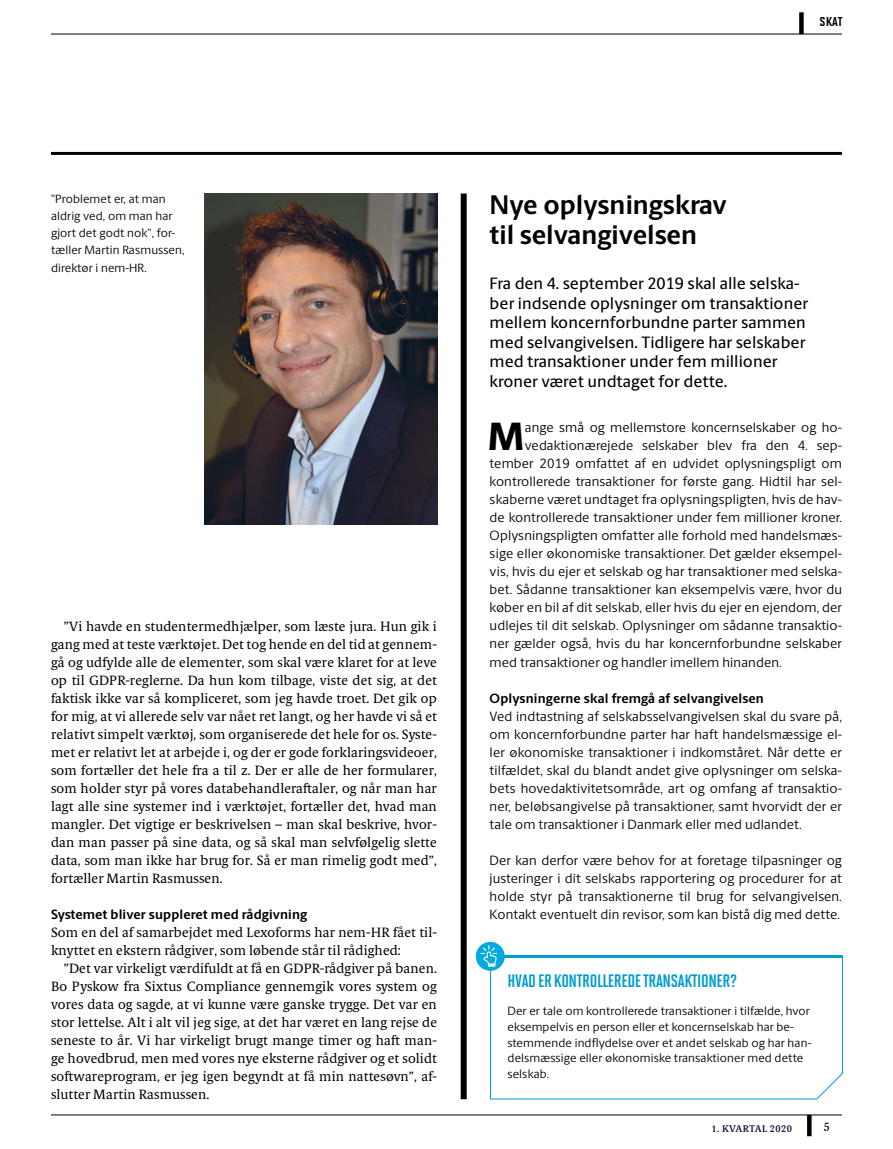
<style>
.page{position:relative;width:893px;height:1149px;background:#fff}
.page>*{position:absolute;margin:0;border:0;box-sizing:border-box;transform-origin:0 0}
.t1{font:800 39.6px "Berling Sans";color:#000}
.t2{font:700 27px/30px "Berling Sans";color:#000}
.t3{font:18px "Solano Gothic MVB Bd Cap";letter-spacing:-.02em;color:#009bd0}
.t4{font:500 16.5px/19.5px "Berling Sans";color:#000}
.t5{font:15px "Solano Gothic MVB Bd SC";color:#000}
.t6{font:13.5px/18px "Berling Serif Text";letter-spacing:.01em;color:#000;text-align:justify}
.t7{font:13.5px/18px "Berling Sans";letter-spacing:.01em;color:#000;text-align:justify}
.t8{font:700 13.5px "Berling Sans";letter-spacing:.01em;color:#000}
.t9{font:12px/15.8px "Berling Sans";letter-spacing:.01em;color:#000}
.t10{font:12px "Berling Serif Text";color:#000}
.t11{font:600 9.75px "Berling Serif Text";letter-spacing:.04em;color:#131139}
</style>
<div class="page">
<hr style="left:51px;top:1114px;width:791px;height:1px;background:#000">
<div style="left:807px;top:1114px;width:5px;height:21px;background:#000"></div>
<hr style="left:51px;top:152px;width:791px;height:3px;background:#000">
<hr style="left:51px;top:34px;width:791px;height:1px;background:#000">
<div style="left:799px;top:12px;width:5px;height:22px;background:#000"></div>
<div style="left:461px;top:193px;width:6px;height:905px;background:#000"></div>
<img style="left:205px;top:193px;width:233px;height:331px">
<svg style="left:490px;top:957px;width:353px;height:141px"></svg>
<hr style="left:490px;top:954px;width:353px;height:3px;background:#009bd0">
<svg style="left:476px;top:941px;width:29px;height:29px"></svg>
<svg style="left:481px;top:944px;width:16px;height:22px"></svg>
<p class="t5" style="left:820px;top:13px;width:24px">skat</p>
<p class="t9" style="left:51px;top:189px;width:135px;line-height:17.2px">”Problemet er, at man aldrig ved, om man har gjort det godt nok”, for&shy;tæller Martin Rasmussen, direktør i nem-HR.</p>
<p class="t6" style="left:51px;top:616px;width:387px;text-indent:13px">”Vi havde en studentermedhjælper, som læste jura. Hun gik i gang med at teste værktøjet. Det tog hende en del tid at gennem&shy;gå og udfylde alle de elementer, som skal være klaret for at leve op til GDPR-reglerne. Da hun kom tilbage, viste det sig, at det faktisk ikke var så kompliceret, som jeg havde troet. Det gik op for mig, at vi allerede selv var nået ret langt, og her havde vi så et relativt simpelt værktøj, som organiserede det hele for os. Syste&shy;met er relativt let at arbejde i, og der er gode forklaringsvideoer, som fortæller det hele fra a til z. Der er alle de her formularer, som holder styr på vores databehandleraftaler, og når man har lagt alle sine systemer ind i værktøjet, fortæller det, hvad man mangler. Det vigtige er beskrivelsen – man skal beskrive, hvor&shy;dan man passer på sine data, og så skal man selvfølgelig slette data, som man ikke har brug for. Så er man rimelig godt med”, fortæller Martin Rasmussen.</p>
<p class="t8" style="left:51px;top:905px;width:258px">Systemet bliver suppleret med rådgivning</p>
<p class="t6" style="left:51px;top:922px;width:387px">Som en del af samarbejdet med Lexoforms har nem-HR fået til&shy;knyttet en ekstern rådgiver, som løbende står til rådighed:</p>
<p class="t6" style="left:51px;top:958px;width:387px;text-indent:13px">”Det var virkeligt værdifuldt at få en GDPR-rådgiver på banen.<br>Bo Pyskow fra Sixtus Compliance gennemgik vores system og vores data og sagde, at vi kunne være ganske trygge. Det var en stor lettelse. Alt i alt vil jeg sige, at det har været en lang rejse de seneste to år. Vi har virkeligt brugt mange timer og haft man&shy;ge hovedbrud, men med vores nye eksterne rådgiver og et solidt softwareprogram, er jeg igen begyndt at få min nattesøvn”, af&shy;slutter Martin Rasmussen.</p>
<h2 class="t2" style="left:490px;top:189px;width:239px">Nye oplysningskrav til selvangivelsen</h2>
<p class="t4" style="left:490px;top:274px;width:320px">Fra den 4. september 2019 skal alle selska&shy;ber indsende oplysninger om transaktioner mellem koncernforbundne parter sammen med selvangivelsen. Tidligere har selskaber med transaktioner under fem millioner kroner været undtaget for dette.</p>
<h1 class="t1" style="left:488px;top:412px;width:38px">M</h1>
<p class="t7" style="left:525px;top:418px;width:319px">ange små og mellemstore koncernselskaber og ho-</p>
<p class="t7" style="left:525px;top:436px;width:319px">vedaktionærejede selskaber blev fra den 4. sep-</p>
<p class="t7" style="left:490px;top:454px;width:354px">tember 2019 omfattet af en udvidet oplysningspligt om</p>
<p class="t7" style="left:490px;top:472px;width:354px">kontrollerede transaktioner for første gang. Hidtil har sel-</p>
<p class="t7" style="left:490px;top:490px;width:354px">skaberne været undtaget fra oplysningspligten, hvis de hav-</p>
<p class="t7" style="left:490px;top:508px;width:354px">de kontrollerede transaktioner under fem millioner kroner.</p>
<p class="t7" style="left:490px;top:526px;width:354px">Oplysningspligten omfatter alle forhold med handelsmæs-</p>
<p class="t7" style="left:490px;top:544px;width:354px">sige eller økonomiske transaktioner. Det gælder eksempel-</p>
<p class="t7" style="left:490px;top:562px;width:354px">vis, hvis du ejer et selskab og har transaktioner med selska-</p>
<p class="t7" style="left:490px;top:580px;width:354px">bet. Sådanne transaktioner kan eksempelvis være, hvor du</p>
<p class="t7" style="left:490px;top:598px;width:354px">køber en bil af dit selskab, eller hvis du ejer en ejendom, der</p>
<p class="t7" style="left:490px;top:616px;width:354px">udlejes til dit selskab. Oplysninger om sådanne transaktio-</p>
<p class="t7" style="left:490px;top:634px;width:354px">ner gælder også, hvis du har koncernforbundne selskaber</p>
<p class="t7" style="left:490px;top:652px;width:294px">med transaktioner og handler imellem hinanden.</p>
<p class="t8" style="left:490px;top:689px;width:276px">Oplysningerne skal fremgå af selvangivelsen</p>
<p class="t7" style="left:490px;top:706px;width:354px">Ved indtastning af selskabsselvangivelsen skal du svare på, om koncernforbundne parter har haft handelsmæssige el&shy;ler økonomiske transaktioner i indkomståret. Når dette er tilfældet, skal du blandt andet give oplysninger om selska&shy;bets hovedaktivitetsområde, art og omfang af transaktio&shy;ner, beløbsangivelse på transaktioner, samt hvorvidt der er tale om transaktioner i Danmark eller med udlandet.</p>
<p class="t7" style="left:490px;top:850px;width:354px">Der kan derfor være behov for at foretage tilpasninger og justeringer i dit selskabs rapportering og procedurer for at holde styr på transaktionerne til brug for selvangivelsen.<br>Kontakt eventuelt din revisor, som kan bistå dig med dette.</p>
<h3 class="t3" style="left:508px;top:970px;width:231px">HVAD ER KONTROLLEREDE TRANSAKTIONER?</h3>
<p class="t9" style="left:508px;top:1002px;width:305px">Der er tale om kontrollerede transaktioner i tilfælde, hvor eksempelvis en person eller et koncernselskab har be&shy;stemmende indflydelse over et andet selskab og har han&shy;delsmæssige eller økonomiske transaktioner med dette selskab.</p>
<p class="t11" style="left:711px;top:1121px;width:82px">1. KVARTAL 2020</p>
<p class="t10" style="left:823px;top:1119px;width:8px">5</p>
</div>
